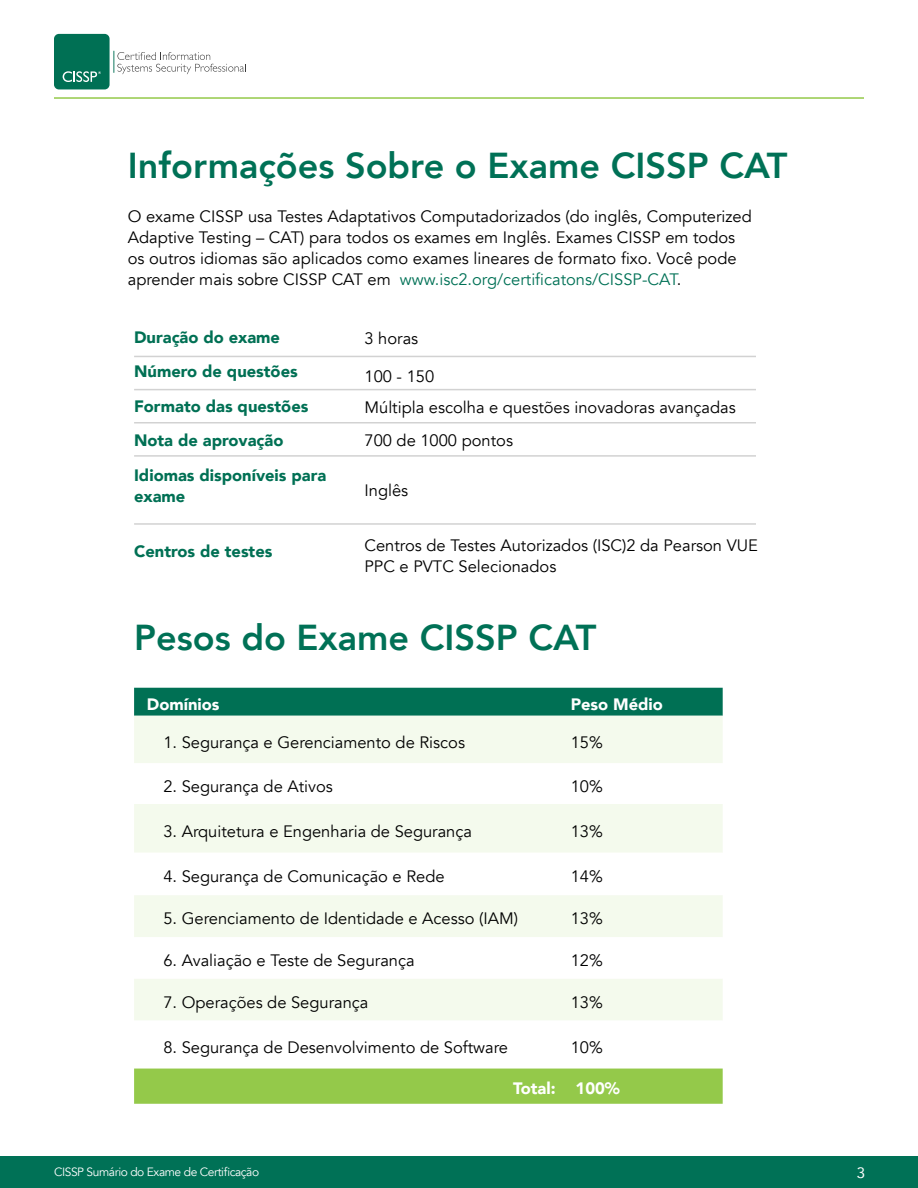
<style>
.page{position:relative;width:918px;height:1188px;background:#fff}
.page>*{position:absolute;margin:0;border:0;box-sizing:border-box;transform-origin:0 0}
.t1{font:800 36px "Avenir";color:#007156}
.t2{font:16.5px/21px "Avenir";color:#000}
.t3{font:900 16.5px/34.5px "Avenir";color:#007054}
.t4{font:900 16.5px "Avenir";color:#fff}
.t5{font:15px "Avenir";color:#fff}
.t6{font:12px "Avenir";letter-spacing:-.035em;color:#fff}
.s1{color:#007156}
</style>
<div class="page">
<hr style="left:54px;top:97px;width:810px;height:2px;background:#94c94a">
<svg style="left:113px;top:51px;width:133px;height:23px"></svg>
<div style="left:54px;top:34px;width:56px;height:55px;background:#007054;border-radius:5px"></div>
<svg style="left:63px;top:71px;width:38px;height:11px"></svg>
<div style="left:0;top:1156px;width:918px;height:32px;background:#007156"></div>
<div style="left:134px;top:688px;width:589px;height:28px;background:#007054"></div>
<div style="left:134px;top:716px;width:589px;height:47px;background:#f4faed"></div>
<svg style="left:134px;top:804px;width:589px;height:265px;fill:#f9fcf4"></svg>
<div style="left:134px;top:1069px;width:589px;height:35px;background:#94c94a"></div>
<hr style="left:134px;top:356px;width:622px;height:1px;background:#d2d2d2">
<hr style="left:134px;top:389px;width:622px;height:1px;background:#d2d2d2">
<hr style="left:134px;top:422px;width:622px;height:2px;background:#d2d2d2">
<hr style="left:134px;top:455px;width:622px;height:2px;background:#d2d2d2">
<hr style="left:134px;top:523px;width:622px;height:2px;background:#d2d2d2">
<h1 class="t1" style="left:128px;top:138px;width:661px">Informações Sobre o Exame CISSP CAT</h1>
<p class="t2" style="left:128px;top:206px;width:626px">O exame CISSP usa Testes Adaptativos Computadorizados (do inglês, Computerized Adaptive Testing – CAT) para todos os exames em Inglês. Exames CISSP em todos os outros idiomas são aplicados como exames lineares de formato fixo. Você pode aprender mais sobre CISSP CAT em <span class="s1">www.isc2.org/certificatons/CISSP-CAT</span>.</p>
<p class="t3" style="left:134px;top:319px;width:194px">Duração do exame<br>Número de questões<br>Formato das questões<br>Nota de aprovação<br>Idiomas disponíveis para</p>
<p class="t3" style="left:134px;top:478px;width:53px">exame</p>
<p class="t3" style="left:134px;top:534px;width:140px">Centros de testes</p>
<p class="t2" style="left:365px;top:328px;width:55px">3 horas</p>
<p class="t2" style="left:365px;top:360px;width:373px;line-height:31.5px">100 - 150<br>Múltipla escolha e questões inovadoras avançadas</p>
<p class="t2" style="left:365px;top:430px;width:150px">700 de 1000 pontos</p>
<p class="t2" style="left:365px;top:480px;width:45px">Inglês</p>
<p class="t2" style="left:365px;top:535px;width:395px">Centros de Testes Autorizados (ISC)2 da Pearson VUE<br>PPC e PVTC Selecionados</p>
<h1 class="t1" style="left:134px;top:609px;width:464px">Pesos do Exame CISSP CAT</h1>
<p class="t4" style="left:147px;top:690px;width:74px">Domínios</p>
<p class="t4" style="left:571px;top:690px;width:94px">Peso Médio</p>
<p class="t2" style="left:163px;top:732px;width:303px">1. Segurança e Gerenciamento de Riscos</p>
<p class="t2" style="left:571px;top:732px;width:34px">15%</p>
<p class="t2" style="left:163px;top:776px;width:171px">2. Segurança de Ativos</p>
<p class="t2" style="left:571px;top:776px;width:34px">10%</p>
<p class="t2" style="left:163px;top:821px;width:310px">3. Arquitetura e Engenharia de Segurança</p>
<p class="t2" style="left:571px;top:821px;width:34px">13%</p>
<p class="t2" style="left:163px;top:866px;width:283px">4. Segurança de Comunicação e Rede</p>
<p class="t2" style="left:571px;top:866px;width:34px">14%</p>
<p class="t2" style="left:163px;top:909px;width:356px">5. Gerenciamento de Identidade e Acesso (IAM)</p>
<p class="t2" style="left:571px;top:909px;width:34px">13%</p>
<p class="t2" style="left:163px;top:950px;width:253px">6. Avaliação e Teste de Segurança</p>
<p class="t2" style="left:571px;top:950px;width:34px">12%</p>
<p class="t2" style="left:163px;top:992px;width:207px">7. Operações de Segurança</p>
<p class="t2" style="left:571px;top:992px;width:34px">13%</p>
<p class="t2" style="left:163px;top:1037px;width:346px">8. Segurança de Desenvolvimento de Software</p>
<p class="t2" style="left:571px;top:1037px;width:34px">10%</p>
<p class="t4" style="left:513px;top:1075px;width:108px">Total: 100%</p>
<p class="t6" style="left:54px;top:1164px;width:207px">CISSP Sumário do Exame de Certificação</p>
<p class="t5" style="left:857px;top:1161px;width:10px">3</p>
</div>
